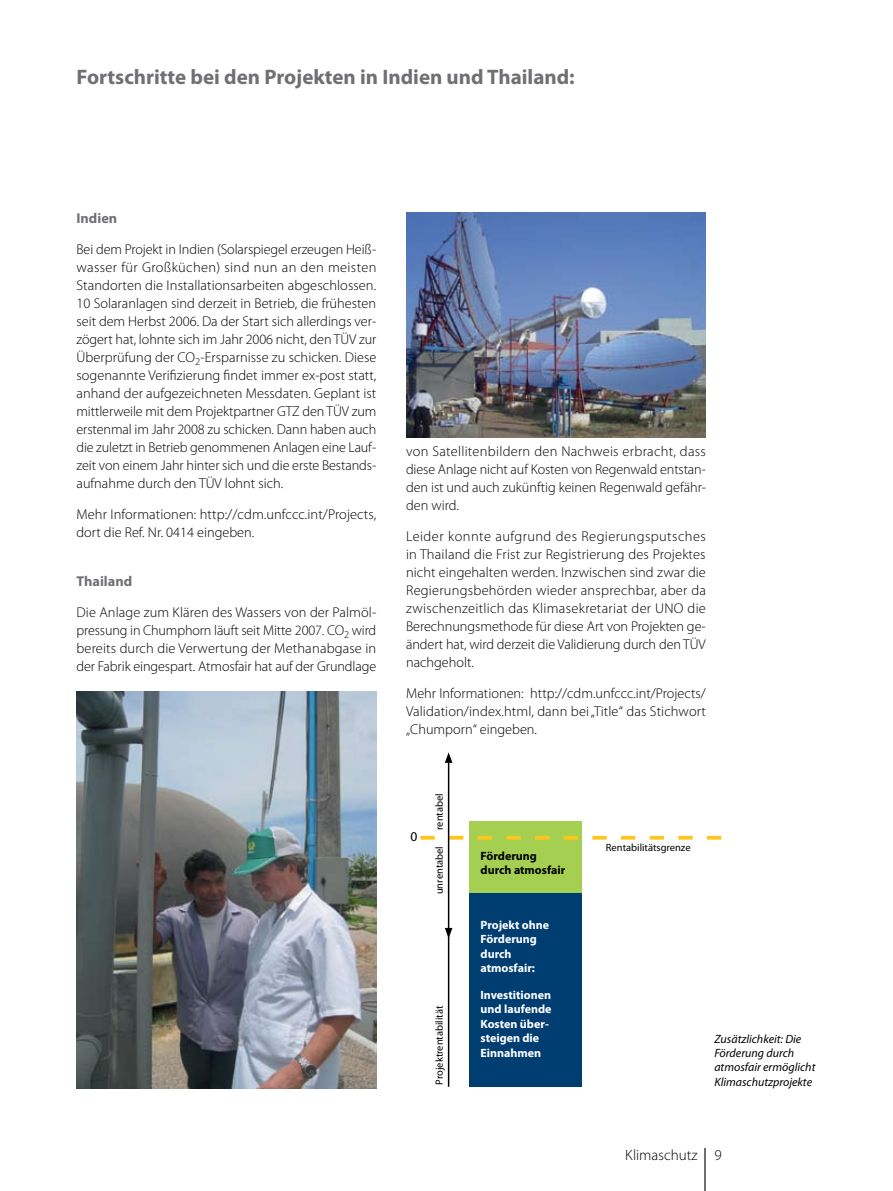
<style>
.page{position:relative;width:893px;height:1191px;background:#fff}
.page>*{position:absolute;margin:0;border:0;box-sizing:border-box;transform-origin:0 0}
.t1{font:700 21px "Myriad Pro";color:#6f7073}
.t2{font:300 15px "Myriad Pro";color:#000}
.t3{font:300 14.25px/18px "Myriad Pro";color:#000;text-align:justify}
.t4{font:700 14.25px "Myriad Pro";color:#6f7073}
.t5{font:13.5px "Myriad Pro";color:#000}
.t6{font:700 12px/14.4px "Myriad Pro";color:#fff}
.t7{font:italic 12px/14.4px "Myriad Pro";color:#000}
.t8{font:700 12px/14.4px "Myriad Pro";color:#000}
.t9{font:10.5px "Myriad Pro";color:#000}
</style>
<div class="page">
<hr style="left:705px;top:1148px;width:1px;height:43px;background:#6f7073">
<img style="left:77px;top:692px;width:299px;height:397px">
<img style="left:406px;top:213px;width:300px;height:224px">
<div style="left:469px;top:821px;width:113px;height:78px;background:#a4cf50"></div>
<div style="left:469px;top:893px;width:113px;height:193px;background:#003d71"></div>
<svg style="left:420px;top:836px;width:301px;height:3px"></svg>
<hr style="left:448px;top:760px;width:1px;height:170px;background:#000">
<svg style="left:445px;top:752px;width:7px;height:11px"></svg>
<svg style="left:445px;top:928px;width:7px;height:10px"></svg>
<hr style="left:448px;top:932px;width:1px;height:154px;background:#000">
<h1 class="t1" style="left:77px;top:65px;width:500px">Fortschritte bei den Projekten in Indien und Thailand:</h1>
<p class="t4" style="left:77px;top:211px;width:42px">Indien</p>
<p class="t3" style="left:77px;top:241px;width:301px">Bei dem Projekt in Indien (Solarspiegel erzeugen Heiß&shy;wasser für Großküchen) sind nun an den meisten Standorten die Installationsarbeiten abgeschlossen.<br>10 Solaranlagen sind derzeit in Betrieb, die frühesten seit dem Herbst 2006. Da der Start sich allerdings ver&shy;zögert hat, lohnte sich im Jahr 2006 nicht, den TÜV zur Überprüfung der CO<sub>2</sub>-Ersparnisse zu schicken. Diese sogenannte Verifizierung findet immer ex-post statt, anhand der aufgezeichneten Messdaten. Ge-plant ist mittlerweile mit dem Projektpartner GTZ den TÜV zum erstenmal im Jahr 2008 zu schicken. Dann haben auch die zuletzt in Betrieb genommenen Anlagen eine Lauf&shy;zeit von einem Jahr hinter sich und die erste Bestands&shy;aufnahme durch den TÜV lohnt sich.</p>
<p class="t3" style="left:77px;top:505px;width:301px">Mehr Informationen: http://cdm.unfccc.int/Projects, dort die Ref. Nr. 0414 eingeben.</p>
<p class="t4" style="left:77px;top:573px;width:57px">Thailand</p>
<p class="t3" style="left:77px;top:603px;width:301px">Die Anlage zum Klären des Wassers von der Palmöl&shy;pressung in Chumphorn läuft seit Mitte 2007. CO<sub>2</sub> wird bereits durch die Verwertung der Methan-abgase in der Fabrik eingespart. Atmosfair hat auf der Grundlage</p>
<p class="t3" style="left:406px;top:443px;width:301px">von Satellitenbildern den Nachweis erbracht, dass diese Anlage nicht auf Kosten von Regenwald entstan&shy;den ist und auch zukünftig keinen Regenwald gefähr&shy;den wird.</p>
<p class="t3" style="left:406px;top:528px;width:301px">Leider konnte aufgrund des Regierungsputsches in Thailand die Frist zur Registrierung des Projektes nicht eingehalten werden. Inzwischen sind zwar die Regierungsbehörden wieder ansprechbar, aber da zwischenzeitlich das Klimasekretariat der UNO die Berechnungsmethode für diese Art von Projekten ge&shy;ändert hat, wird derzeit die Validierung durch den TÜV nachgeholt.</p>
<p class="t3" style="left:406px;top:684px;width:301px">Mehr Informationen: http://cdm.unfccc.int/Projects/ Validation/index.html, dann bei „Title“ das Stichwort „Chumporn“ eingeben.</p>
<p class="t5" style="left:410px;top:829px;width:8px">0</p>
<p class="t9" style="left:434px;top:830px;width:38px;rotate:-90deg">rentabel</p>
<p class="t9" style="left:434px;top:894px;width:50px;rotate:-90deg">unrentabel</p>
<p class="t9" style="left:434px;top:1084px;width:80px;rotate:-90deg">Projektrentabilität</p>
<p class="t8" style="left:480px;top:848px;width:86px">Förderung durch atmosfair</p>
<p class="t6" style="left:480px;top:917px;width:70px">Projekt ohne<br>Förderung durch atmosfair:</p>
<p class="t6" style="left:480px;top:988px;width:73px">Investitionen und laufende<br>Kosten über&shy;steigen die<br>Einnahmen</p>
<p class="t9" style="left:606px;top:841px;width:86px">Rentabilitätsgrenze</p>
<p class="t7" style="left:714px;top:1031px;width:103px">Zusätzlichkeit: Die<br>Förderung durch atmosfair ermöglicht<br>Klimaschutzprojekte</p>
<p class="t2" style="left:625px;top:1146px;width:74px">Klimaschutz</p>
</div>
